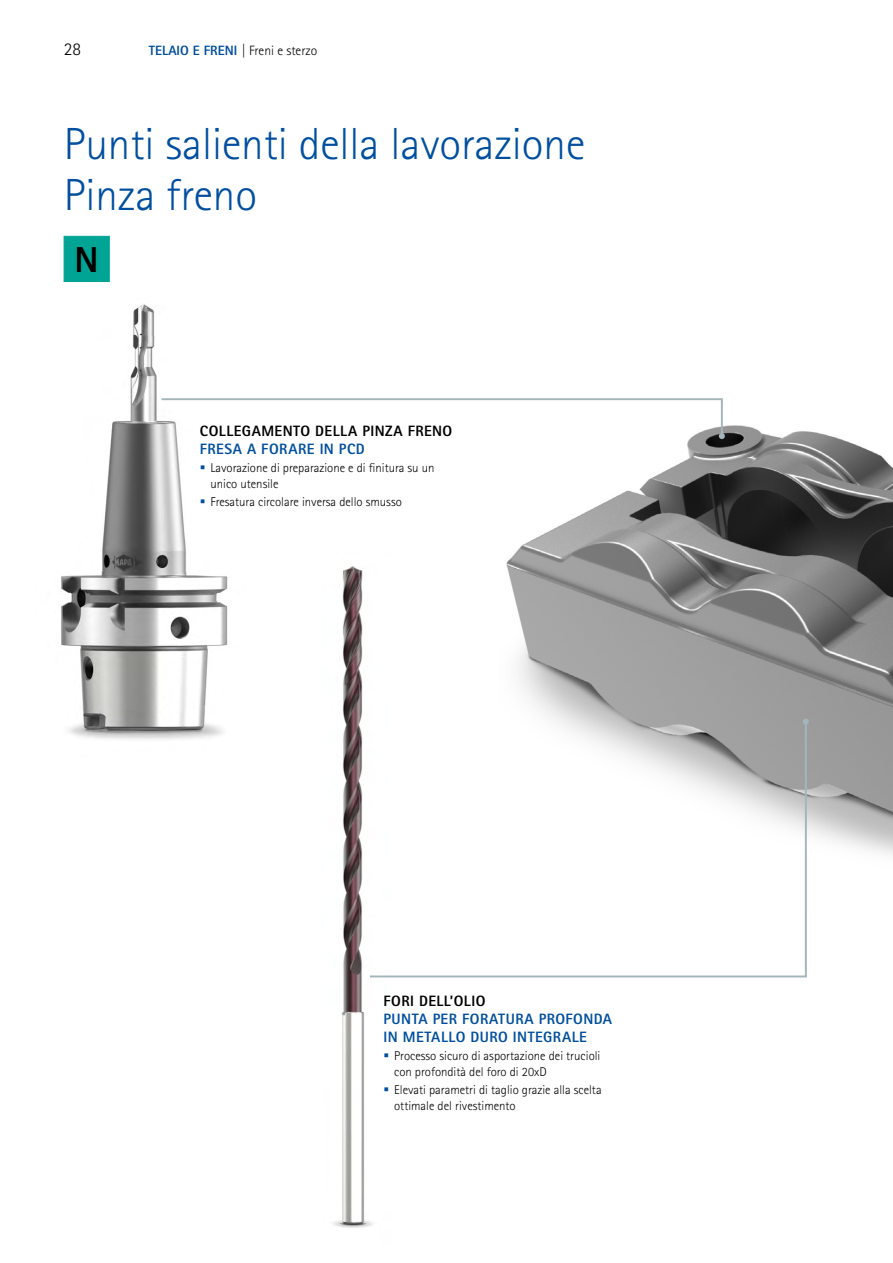
<style>
.page{position:relative;width:893px;height:1263px;background:#fff}
.page>*{position:absolute;margin:0;border:0;box-sizing:border-box;transform-origin:0 0}
.t1{font:300 45px/51px "Rotis Sans Serif W1 G";color:#004f9f}
.t2{font:800 36.15px "Rotis Sans Serif W1 G";color:#000}
.t3{font:300 18px "Rotis Sans Serif W1 G";color:#000}
.t4{font:800 15px/18px "Rotis Sans Serif W1 G";letter-spacing:.03em;color:#004f9f}
.t5{font:800 15px "Rotis Sans Serif W1 G";letter-spacing:.03em;color:#000}
.t6{font:300 13.5px "Rotis Sans Serif W1 G";color:#000}
.t7{font:300 12.75px/15.8px "Rotis Sans Serif W1 G";color:#000}
.s1{font-weight:800;color:#004f9f}
</style>
<div class="page">
<img style="left:506px;top:425px;width:387px;height:430px">
<div style="left:64px;top:236px;width:46px;height:46px;background:#00a495;border:1px solid #00a495"></div>
<img style="left:61px;top:304px;width:167px;height:436px">
<img style="left:333px;top:566px;width:40px;height:662px">
<svg style="left:368px;top:720px;width:440px;height:258px"></svg>
<svg style="left:803px;top:719px;width:6px;height:6px"></svg>
<svg style="left:160px;top:397px;width:565px;height:42px"></svg>
<svg style="left:201px;top:465px;width:4px;height:4px"></svg>
<svg style="left:201px;top:500px;width:4px;height:3px"></svg>
<h3 class="t3" style="left:64px;top:39px;width:19px">28</h3>
<p class="t6" style="left:149px;top:43px;width:170px"><span class="s1">TELAIO E FRENI</span> | Freni e sterzo</p>
<h1 class="t1" style="left:64px;top:119px;width:523px">Punti salienti della lavorazione<br>Pinza freno</h1>
<h2 class="t2" style="left:75px;top:236px;width:26px">N</h2>
<p class="t5" style="left:200px;top:421px;width:254px">COLLEGAMENTO DELLA PINZA FRENO</p>
<p class="t4" style="left:200px;top:439px;width:166px">FRESA A FORARE IN PCD</p>
<p class="t7" style="left:210px;top:460px;width:226px">Lavorazione di preparazione e di finitura su un unico utensile</p>
<p class="t7" style="left:210px;top:494px;width:193px">Fresatura circolare inversa dello smusso</p>
<p class="t5" style="left:384px;top:991px;width:103px">FORI DELL’OLIO</p>
<p class="t4" style="left:384px;top:1009px;width:230px">PUNTA PER FORATURA PROFONDA<br>IN METALLO DURO INTEGRALE</p>
<p class="t7" style="left:394px;top:1048px;width:208px">Processo sicuro di asportazione dei trucioli con profondità del foro di 20xD</p>
<p class="t7" style="left:394px;top:1082px;width:209px">Elevati parametri di taglio grazie alla scelta ottimale del rivestimento</p>
</div>
